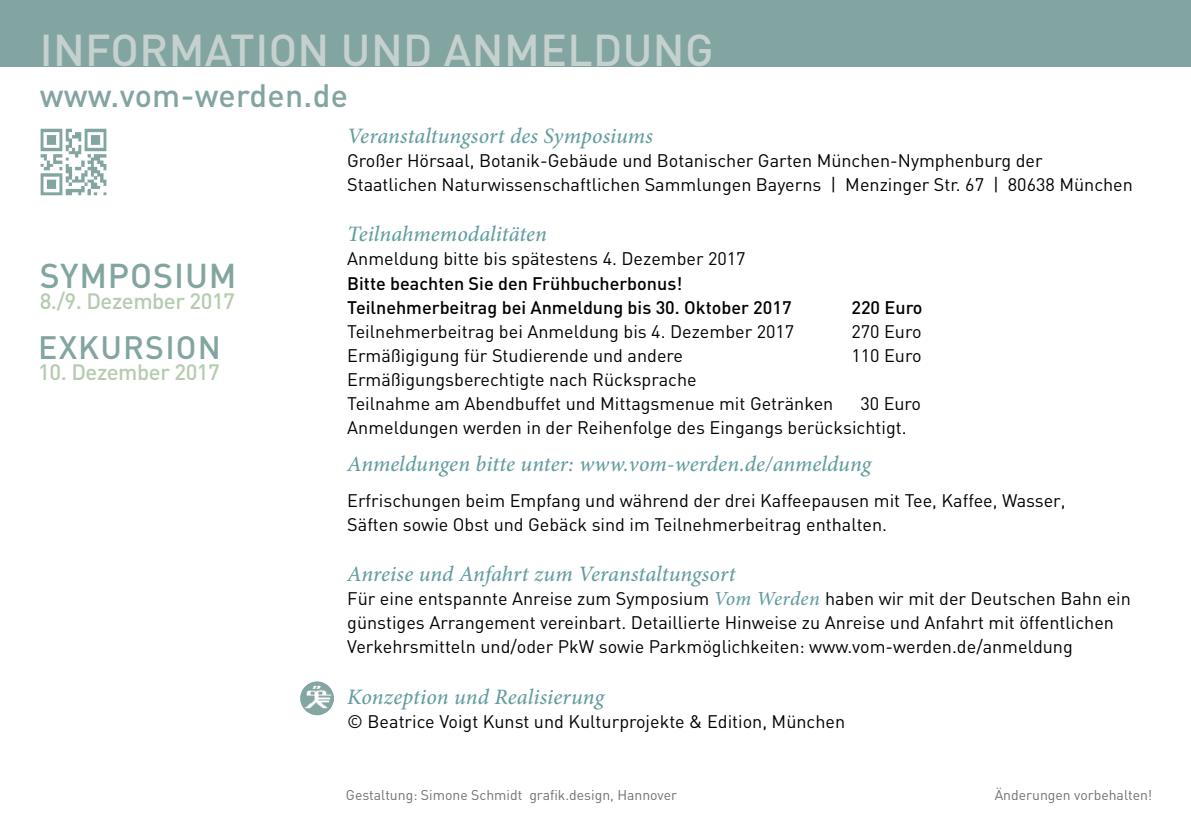
<style>
.page{position:relative;width:1191px;height:840px;background:#fff}
.page>*{position:absolute;margin:0;border:0;box-sizing:border-box;transform-origin:0 0}
.t1{font:500 44px "FFDIN";color:#c5d1cf}
.t2{font:500 34px "FFDIN";letter-spacing:.025em;color:#83a5a1}
.t3{font:500 32px "FFDIN";letter-spacing:.01em;color:#83a5a1}
.t4{font:500 32px "FFDIN";letter-spacing:.035em;color:#83a5a1}
.t5{font:italic 500 22px "Minion Pro";color:#649da0}
.t6{font:500 22px "FFDIN";letter-spacing:-.02em;color:#b6cbb0}
.t7{font:18px/24px "FFDIN";color:#000}
.t8{font:500 18px/24px "FFDIN";color:#000}
.t9{font:14px "FFDIN";color:#707172}
.s1{font-family:"Minion Pro";font-weight:500;font-style:italic;font-size:20px;color:#649da0}
</style>
<div class="page">
<div style="left:0;top:0;width:1191px;height:66px;background:#83a5a1"></div>
<img style="left:40px;top:128px;width:67px;height:68px">
<img style="left:300px;top:681px;width:15px;height:31px">
<h1 class="t1" style="left:40px;top:22px;width:42px">Information</h1>
<h1 class="t1" style="left:341px;top:22px;width:30px">und</h1>
<h1 class="t1" style="left:444px;top:22px;width:59px">Anmeldung</h1>
<h3 class="t3" style="left:40px;top:75px;width:310px">www.vom-werden.de</h3>
<h2 class="t2" style="left:40px;top:254px;width:198px">SYMPOSIUM</h2>
<p class="t6" style="left:40px;top:286px;width:197px">8./9. Dezember 2017</p>
<h3 class="t4" style="left:38px;top:327px;width:184px">EXKURSION</h3>
<p class="t6" style="left:38px;top:357px;width:183px">10. Dezember 2017</p>
<p class="t5" style="left:347px;top:121px;width:307px">Veranstaltungsort des Symposiums</p>
<p class="t7" style="left:347px;top:148px;width:787px">Großer Hörsaal, Botanik-Gebäude und Botanischer Garten München-Nymphenburg der<br>Staatlichen Naturwissenschaftlichen Sammlungen Bayerns | Menzinger Str. 67 | 80638 München</p>
<p class="t5" style="left:347px;top:219px;width:201px">Teilnahmemodalitäten</p>
<p class="t7" style="left:347px;top:246px;width:400px">Anmeldung bitte bis spätestens 4. Dezember 2017</p>
<p class="t8" style="left:347px;top:270px;width:446px">Bitte beachten Sie den Frühbucherbonus!<br>Teilnehmerbeitrag bei Anmeldung bis 30. Oktober 2017</p>
<p class="t8" style="left:851px;top:294px;width:73px">220 Euro</p>
<p class="t7" style="left:347px;top:318px;width:448px">Teilnehmerbeitrag bei Anmeldung bis 4. Dezember 2017</p>
<p class="t7" style="left:851px;top:318px;width:72px">270 Euro</p>
<p class="t7" style="left:347px;top:342px;width:337px">Ermäßigigung für Studierende und andere</p>
<p class="t7" style="left:851px;top:342px;width:72px">110 Euro</p>
<p class="t7" style="left:347px;top:366px;width:487px">Ermäßigungsberechtigte nach Rücksprache<br>Teilnahme am Abendbuffet und Mittagsmenue mit Getränken</p>
<p class="t7" style="left:347px;top:390px;width:575px;text-indent:513px">30 Euro<br>Anmeldungen werden in der Reihenfolge des Eingangs berücksichtigt.</p>
<p class="t5" style="left:347px;top:449px;width:525px">Anmeldungen bitte unter: www.vom-werden.de/anmeldung</p>
<p class="t7" style="left:347px;top:488px;width:720px">Erfrischungen beim Empfang und während der drei Kaffeepausen mit Tee, Kaffee, Wasser,<br>Säften sowie Obst und Gebäck sind im Teilnehmerbeitrag enthalten.</p>
<p class="t5" style="left:347px;top:559px;width:390px">Anreise und Anfahrt zum Veranstaltungsort</p>
<p class="t7" style="left:347px;top:586px;width:785px">Für eine entspannte Anreise zum Symposium <span class="s1">Vom Werden</span> haben wir mit der Deutschen Bahn ein günstiges Arrangement vereinbart. Detaillierte Hinweise zu Anreise und Anfahrt mit öffentlichen<br>Verkehrsmitteln und/oder PkW sowie Parkmöglichkeiten: www.vom-werden.de/anmeldung</p>
<p class="t5" style="left:347px;top:681px;width:258px">Konzeption und Realisierung</p>
<p class="t7" style="left:347px;top:708px;width:499px">© Beatrice Voigt Kunst und Kulturprojekte &amp; Edition, München</p>
<p class="t9" style="left:346px;top:785px;width:332px">Gestaltung: Simone Schmidt grafik.design, Hannover</p>
<p class="t9" style="left:994px;top:785px;width:159px">Änderungen vorbehalten!</p>
</div>
